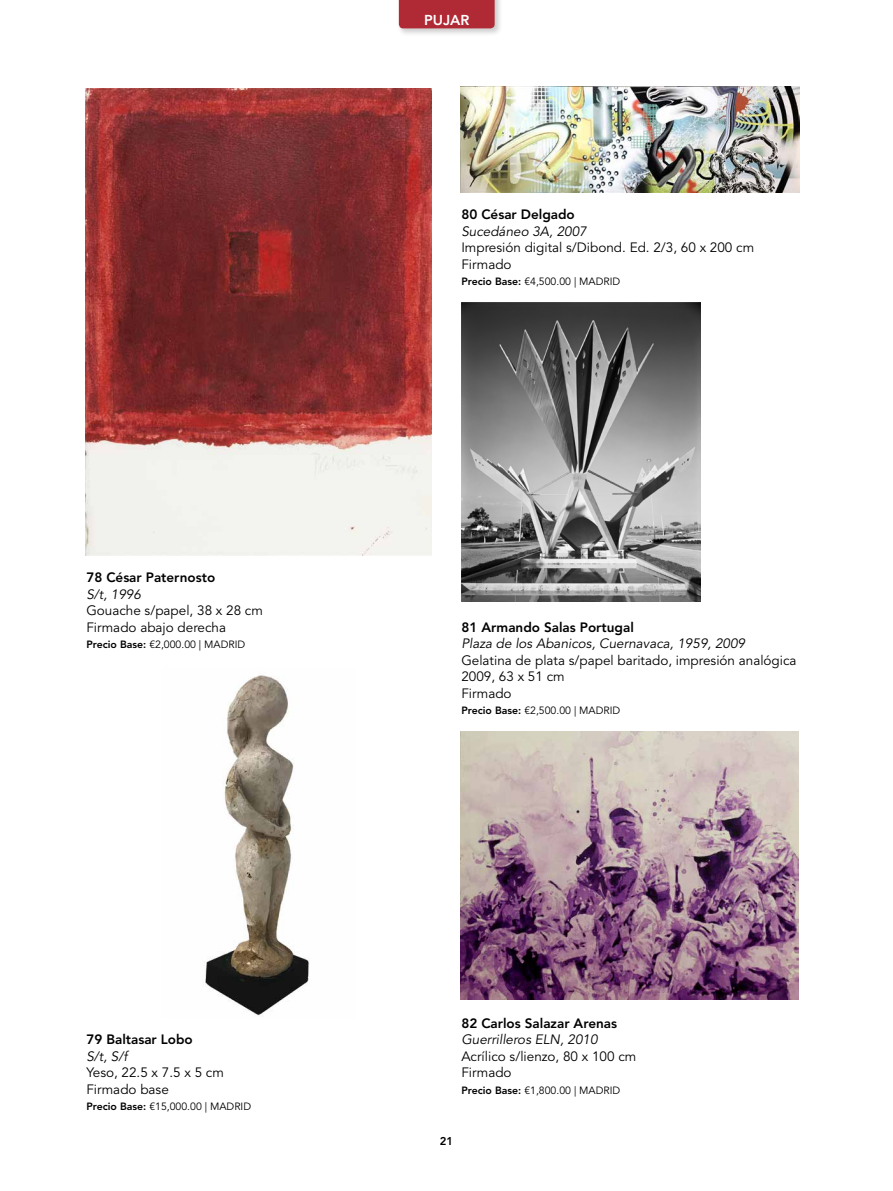
<style>
.page{position:relative;width:893px;height:1191px;background:#fff}
.page>*{position:absolute;margin:0;border:0;box-sizing:border-box;transform-origin:0 0}
.t1{font:800 14.25px "Avenir LT Std";color:#fff}
.t2{font:13.5px/16.5px "Avenir LT Std";color:#000}
.t3{font:italic 13.5px "Avenir LT Std";color:#000}
.t4{font:800 13.5px "Avenir LT Std";color:#000}
.t5{font:800 11.25px "Avenir LT Std";color:#000}
.t6{font:10.5px "Avenir LT Std";color:#000}
.s1{font-weight:800}
</style>
<div class="page">
<div style="left:397px;top:0;width:106px;height:36px;background:#000;opacity:.2"></div>
<div style="left:399px;top:0;width:96px;height:28px;background:#af2a34"></div>
<img style="left:461px;top:303px;width:239px;height:298px">
<img style="left:203px;top:675px;width:106px;height:342px">
<img style="left:461px;top:86px;width:338px;height:107px">
<img style="left:85px;top:88px;width:347px;height:467px">
<img style="left:460px;top:731px;width:338px;height:268px">
<p class="t4" style="left:86px;top:569px;width:130px">78 César Paternosto</p>
<p class="t3" style="left:86px;top:586px;width:56px">S/t, 1996</p>
<p class="t2" style="left:86px;top:602px;width:178px">Gouache s/papel, 38 x 28 cm<br>Firmado abajo derecha</p>
<p class="t6" style="left:86px;top:638px;width:160px"><span class="s1">Precio Base:</span> €2,000.00 | MADRID</p>
<p class="t4" style="left:86px;top:1031px;width:108px">79 Baltasar Lobo</p>
<p class="t3" style="left:86px;top:1048px;width:42px">S/t, S/f</p>
<p class="t2" style="left:86px;top:1064px;width:139px">Yeso, 22.5 x 7.5 x 5 cm<br>Firmado base</p>
<p class="t6" style="left:86px;top:1100px;width:166px"><span class="s1">Precio Base:</span> €15,000.00 | MADRID</p>
<p class="t1" style="left:424px;top:11px;width:47px">PUJAR</p>
<p class="t4" style="left:461px;top:206px;width:115px">80 César Delgado</p>
<p class="t3" style="left:461px;top:223px;width:127px">Sucedáneo 3A, 2007</p>
<p class="t2" style="left:461px;top:239px;width:294px">Impresión digital s/Dibond. Ed. 2/3, 60 x 200 cm<br>Firmado</p>
<p class="t6" style="left:461px;top:275px;width:160px"><span class="s1">Precio Base:</span> €4,500.00 | MADRID</p>
<p class="t4" style="left:461px;top:619px;width:174px">81 Armando Salas Portugal</p>
<p class="t3" style="left:461px;top:636px;width:285px">Plaza de los Abanicos, Cuernavaca, 1959, 2009</p>
<p class="t2" style="left:461px;top:652px;width:337px">Gelatina de plata s/papel baritado, impresión analógica<br>2009, 63 x 51 cm<br>Firmado</p>
<p class="t6" style="left:461px;top:704px;width:160px"><span class="s1">Precio Base:</span> €2,500.00 | MADRID</p>
<p class="t4" style="left:461px;top:1015px;width:157px">82 Carlos Salazar Arenas</p>
<p class="t3" style="left:461px;top:1032px;width:138px">Guerrilleros ELN, 2010</p>
<p class="t2" style="left:461px;top:1048px;width:177px">Acrílico s/lienzo, 80 x 100 cm<br>Firmado</p>
<p class="t6" style="left:461px;top:1084px;width:160px"><span class="s1">Precio Base:</span> €1,800.00 | MADRID</p>
<p class="t5" style="left:440px;top:1134px;width:15px">21</p>
</div>
